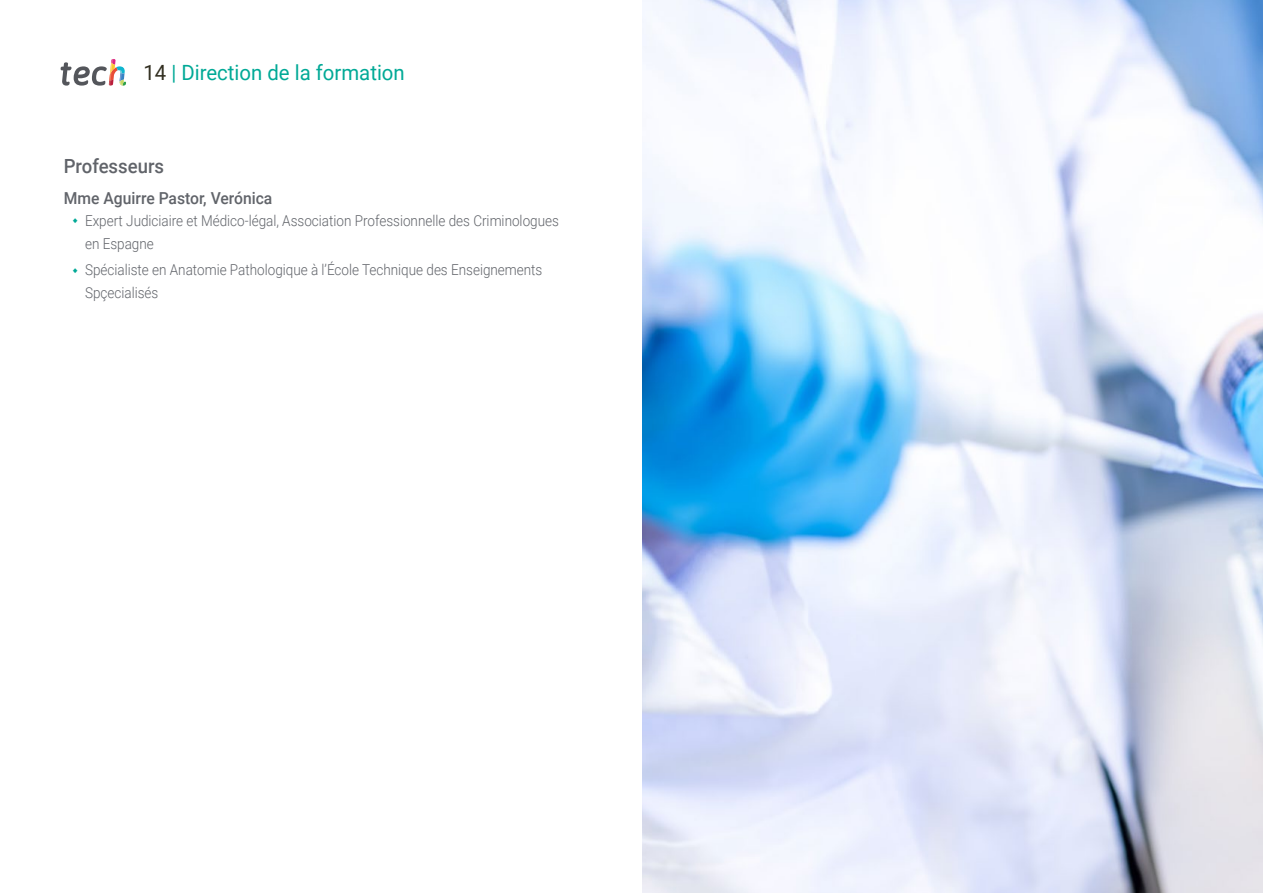
<style>
.page{position:relative;width:1263px;height:893px;background:#fff}
.page>*{position:absolute;margin:0;border:0;box-sizing:border-box;transform-origin:0 0}
.t1{font:21px "Roboto";color:#00a996}
.t2{font:500 19.5px "Roboto";color:#61646a;scale:.95 1}
.t3{font:500 16.5px "Roboto";color:#61646a;scale:.95 1}
.t4{font:300 15px/22.5px "Roboto";color:#61646a;scale:.9 1}
.s1{color:#312e20}
</style>
<div class="page">
<svg style="left:61px;top:59px;width:65px;height:27px"></svg>
<img style="left:642px;top:0;width:621px;height:893px">
<h1 class="t1" style="left:144px;top:57px;width:263px"><span class="s1">14</span> | Direction de la formation</h1>
<h2 class="t2" style="left:64px;top:152px;width:107px">Professeurs</h2>
<p class="t3" style="left:64px;top:186px;width:221px">Mme Aguirre Pastor, Verónica</p>
<p class="t4" style="left:85px;top:209px;width:528px">Expert Judiciaire et Médico-légal, Association Professionnelle des Criminologues en Espagne</p>
<p class="t4" style="left:85px;top:258px;width:510px">Spécialiste en Anatomie Pathologique à l’École Technique des Enseignements<br>Spçecialisés</p>
</div>
